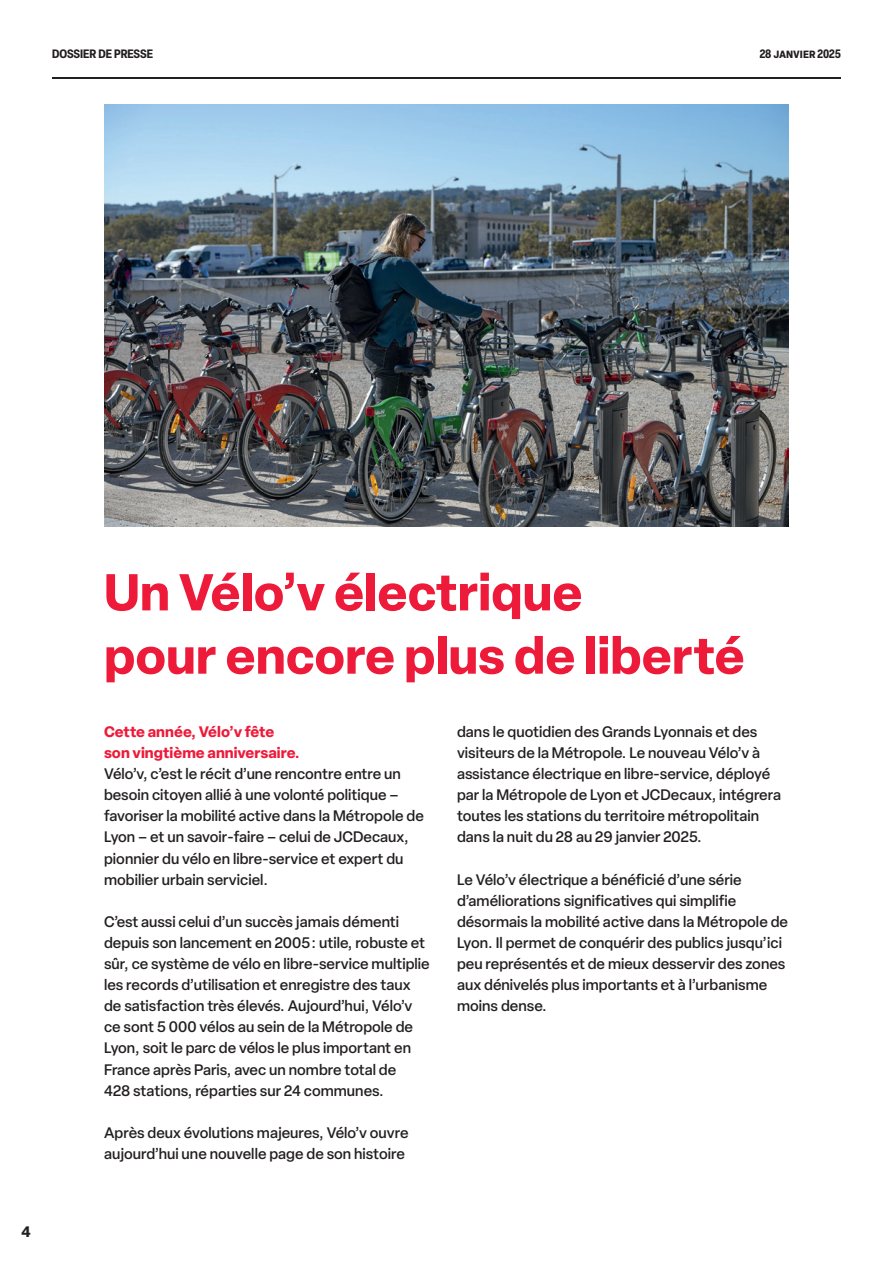
<style>
.page{position:relative;width:893px;height:1263px;background:#fff}
.page>*{position:absolute;margin:0;border:0;box-sizing:border-box;transform-origin:0 0}
.Texte_courant_-_Noir{font:700 51px/63.3px "Elza";color:#ed1a3a}
.Texte_courant_-_Noir-2{font:500 15px/21.1px "Elza";letter-spacing:.005em;color:#231f20}
.Texte_courant_-_Noir-3{font:700 15px/21.1px "Elza";letter-spacing:.005em;color:#ed1a3a}
.t1{font:700 15px "Elza Text";color:#231f20}
.t2{font:700 condensed 12px "Elza";color:#231f20}
</style>
<div class="page">
<hr style="left:52px;top:77px;width:789px;height:2px;background:#231f20">
<img style="left:104px;top:104px;width:685px;height:422px">
<p class="t2" style="left:52px;top:45px;width:103px">DOSSIER DE PRESSE</p>
<p class="t2" style="left:760px;top:45px;width:83px">28 janvier 2025</p>
<p class="t1" style="left:21px;top:1220px;width:11px">4</p>
<p class="Texte_courant_-_Noir" style="left:104px;top:559px;width:642px">Un Vélo’v électrique<br>pour encore plus de liberté</p>
<p class="Texte_courant_-_Noir-3" style="left:104px;top:721px;width:197px">Cette année, Vélo’v fête son vingtième anniversaire.</p>
<p class="Texte_courant_-_Noir-2" style="left:104px;top:763px;width:321px">Vélo’v, c’est le récit d’une rencontre entre un besoin citoyen allié à une volonté politique – favoriser la mobilité active dans la Métropole de Lyon – et un savoir-faire – celui de JCDecaux, pionnier du vélo en libre-service et expert du mobilier urbain serviciel.</p>
<p class="Texte_courant_-_Noir-2" style="left:104px;top:911px;width:327px">C’est aussi celui d’un succès jamais démenti depuis son lancement en 2005 : utile, robuste et sûr, ce système de vélo en libre-service multiplie les records d’utilisation et enregistre des taux de satisfaction très élevés. Aujourd’hui, Vélo’v ce sont 5 000 vélos au sein de la Métropole de Lyon, soit le parc de vélos le plus important en France après Paris, avec un nombre total de<br>428 stations, réparties sur 24 communes.</p>
<p class="Texte_courant_-_Noir-2" style="left:104px;top:1122px;width:306px">Après deux évolutions majeures, Vélo’v ouvre aujourd’hui une nouvelle page de son histoire</p>
<p class="Texte_courant_-_Noir-2" style="left:457px;top:721px;width:325px">dans le quotidien des Grands Lyonnais et des visiteurs de la Métropole. Le nouveau Vélo’v à assistance électrique en libre-service, déployé par la Métropole de Lyon et JCDecaux, intégrera toutes les stations du territoire métropolitain dans la nuit du 28 au 29 janvier 2025.</p>
<p class="Texte_courant_-_Noir-2" style="left:457px;top:868px;width:333px">Le Vélo’v électrique a bénéficié d’une série d’améliorations significatives qui simplifie désormais la mobilité active dans la Métropole de Lyon. Il permet de conquérir des publics jusqu’ici peu représentés et de mieux desservir des zones aux dénivelés plus importants et à l’urbanisme moins dense.</p>
</div>
